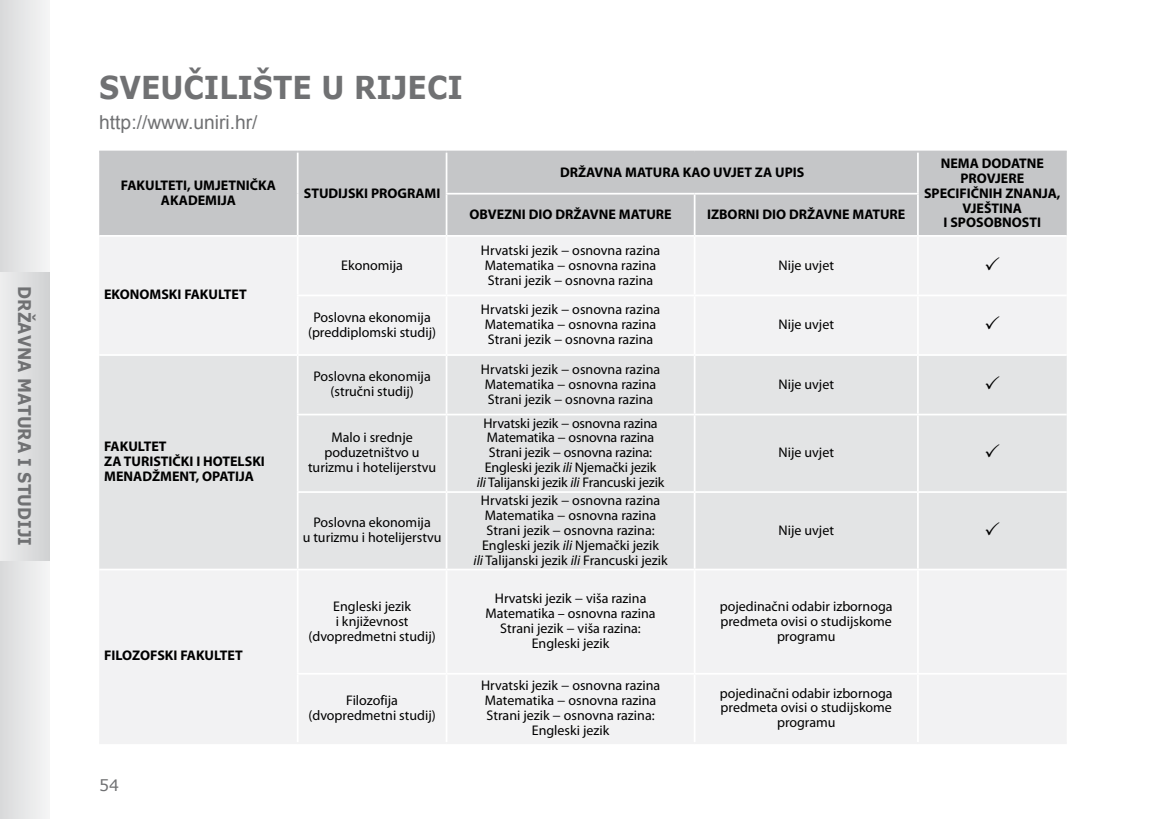
<style>
.page{position:relative;width:1166px;height:819px;background:#fff}
.page>*{position:absolute;margin:0;border:0;box-sizing:border-box;transform-origin:0 0}
.t1{font:700 31.5px "Verdana";color:#707173;scale:.9 1}
.t2{font:19.25px "Arial";color:#707173}
.t3{font:700 17.5px "Verdana";color:#707173;scale:.9 1}
.t4{font:15.75px "Verdana";color:#707173}
.t5{font:14px/14.9px "Myriad Pro";color:#000;text-align:center}
.t6{font:700 14px/14.9px "Myriad Pro";color:#000;text-align:center}
.s1{font-style:italic}
</style>
<div class="page">
<div style="left:0;top:0;width:50px;height:819px;background:linear-gradient(to right,#d9d9db,#f5f5f5)"></div>
<div style="left:0;top:273px;width:50px;height:288px;background:linear-gradient(to right,#edeeee,#d1d2d3)"></div>
<div style="left:99px;top:152px;width:968px;height:83px;background:#c5c6c8"></div>
<div style="left:99px;top:237px;width:967px;height:505px;background:#f2f2f3"></div>
<div style="left:99px;top:356px;width:968px;height:212px;background:#e3e4e5"></div>
<hr style="left:297px;top:237px;width:2px;height:57px;background:#fff">
<hr style="left:446px;top:237px;width:1px;height:57px;background:#fff">
<hr style="left:694px;top:237px;width:1px;height:57px;background:#fff">
<hr style="left:917px;top:237px;width:2px;height:57px;background:#fff">
<hr style="left:297px;top:294px;width:149px;height:2px;background:#fff">
<hr style="left:297px;top:296px;width:2px;height:58px;background:#fff">
<hr style="left:446px;top:294px;width:248px;height:2px;background:#fff">
<hr style="left:446px;top:296px;width:1px;height:58px;background:#fff">
<hr style="left:694px;top:294px;width:224px;height:2px;background:#fff">
<hr style="left:694px;top:296px;width:1px;height:58px;background:#fff">
<hr style="left:918px;top:294px;width:149px;height:2px;background:#fff">
<hr style="left:917px;top:296px;width:2px;height:58px;background:#fff">
<hr style="left:99px;top:354px;width:199px;height:2px;background:#fff">
<hr style="left:298px;top:354px;width:148px;height:2px;background:#fff">
<hr style="left:297px;top:356px;width:2px;height:57px;background:#fff">
<hr style="left:446px;top:354px;width:248px;height:2px;background:#fff">
<hr style="left:446px;top:356px;width:1px;height:57px;background:#fff">
<hr style="left:694px;top:354px;width:224px;height:2px;background:#fff">
<hr style="left:694px;top:356px;width:1px;height:57px;background:#fff">
<hr style="left:918px;top:354px;width:149px;height:2px;background:#fff">
<hr style="left:917px;top:356px;width:2px;height:57px;background:#fff">
<hr style="left:297px;top:413px;width:149px;height:2px;background:#fff">
<hr style="left:297px;top:415px;width:2px;height:76px;background:#fff">
<hr style="left:446px;top:413px;width:248px;height:2px;background:#fff">
<hr style="left:446px;top:415px;width:1px;height:76px;background:#fff">
<hr style="left:694px;top:413px;width:224px;height:2px;background:#fff">
<hr style="left:694px;top:415px;width:1px;height:76px;background:#fff">
<hr style="left:918px;top:413px;width:149px;height:2px;background:#fff">
<hr style="left:917px;top:415px;width:2px;height:76px;background:#fff">
<hr style="left:297px;top:491px;width:149px;height:2px;background:#fff">
<hr style="left:297px;top:493px;width:2px;height:75px;background:#fff">
<hr style="left:446px;top:491px;width:248px;height:2px;background:#fff">
<hr style="left:446px;top:493px;width:1px;height:75px;background:#fff">
<hr style="left:694px;top:491px;width:224px;height:2px;background:#fff">
<hr style="left:694px;top:493px;width:1px;height:75px;background:#fff">
<hr style="left:918px;top:491px;width:149px;height:2px;background:#fff">
<hr style="left:917px;top:493px;width:2px;height:75px;background:#fff">
<hr style="left:99px;top:568px;width:199px;height:2px;background:#fff">
<hr style="left:298px;top:568px;width:148px;height:2px;background:#fff">
<hr style="left:297px;top:570px;width:2px;height:103px;background:#fff">
<hr style="left:446px;top:568px;width:248px;height:2px;background:#fff">
<hr style="left:446px;top:570px;width:1px;height:103px;background:#fff">
<hr style="left:694px;top:568px;width:224px;height:2px;background:#fff">
<hr style="left:694px;top:570px;width:1px;height:103px;background:#fff">
<hr style="left:918px;top:568px;width:149px;height:2px;background:#fff">
<hr style="left:917px;top:570px;width:2px;height:103px;background:#fff">
<hr style="left:297px;top:673px;width:149px;height:1px;background:#fff">
<hr style="left:297px;top:674px;width:2px;height:68px;background:#fff">
<hr style="left:446px;top:673px;width:248px;height:1px;background:#fff">
<hr style="left:446px;top:674px;width:1px;height:68px;background:#fff">
<hr style="left:694px;top:673px;width:224px;height:1px;background:#fff">
<hr style="left:694px;top:674px;width:1px;height:68px;background:#fff">
<hr style="left:918px;top:673px;width:149px;height:1px;background:#fff">
<hr style="left:917px;top:674px;width:2px;height:68px;background:#fff">
<hr style="left:297px;top:152px;width:2px;height:42px;background:#fff">
<hr style="left:297px;top:194px;width:2px;height:41px;background:#fff">
<hr style="left:446px;top:152px;width:1px;height:41px;background:#fff">
<hr style="left:917px;top:152px;width:2px;height:41px;background:#fff">
<hr style="left:446px;top:193px;width:248px;height:1px;background:#fff">
<hr style="left:446px;top:194px;width:1px;height:41px;background:#fff">
<hr style="left:694px;top:193px;width:225px;height:1px;background:#fff">
<hr style="left:694px;top:194px;width:1px;height:41px;background:#fff">
<hr style="left:917px;top:194px;width:2px;height:41px;background:#fff">
<hr style="left:298px;top:742px;width:148px;height:2px;background:#f2f2f3">
<hr style="left:446px;top:742px;width:248px;height:2px;background:#f2f2f3">
<hr style="left:694px;top:742px;width:224px;height:2px;background:#f2f2f3">
<hr style="left:918px;top:742px;width:149px;height:2px;background:#f2f2f3">
<hr style="left:99px;top:742px;width:199px;height:2px;background:#f2f2f3">
<hr style="left:99px;top:151px;width:199px;height:1px;background:#c5c6c8">
<hr style="left:298px;top:151px;width:148px;height:1px;background:#c5c6c8">
<hr style="left:446px;top:151px;width:248px;height:1px;background:#c5c6c8">
<hr style="left:694px;top:151px;width:224px;height:1px;background:#c5c6c8">
<hr style="left:918px;top:151px;width:149px;height:1px;background:#c5c6c8">
<svg style="left:986px;top:256px;width:13px;height:14px"></svg>
<svg style="left:986px;top:316px;width:13px;height:13px"></svg>
<svg style="left:986px;top:375px;width:13px;height:14px"></svg>
<svg style="left:986px;top:444px;width:13px;height:13px"></svg>
<svg style="left:986px;top:521px;width:13px;height:14px"></svg>
<p class="t3" style="left:36px;top:286px;width:289px;rotate:90deg">DRŽAVNA MATURA I STUDIJI</p>
<h1 class="t1" style="left:99px;top:67px;width:406px">SVEUČILIŠTE U RIJECI</h1>
<h2 class="t2" style="left:99px;top:109px;width:160px">http://www.uniri.hr/</h2>
<p class="t6" style="left:121px;top:178px;width:157px">FAKULTETI, UMJETNIČKA<br>AKADEMIJA</p>
<p class="t6" style="left:304px;top:186px;width:138px">STUDIJSKI PROGRAMI</p>
<p class="t6" style="left:104px;top:287px;width:144px">EKONOMSKI FAKULTET</p>
<p class="t5" style="left:341px;top:258px;width:63px">Ekonomija</p>
<p class="t6" style="left:560px;top:165px;width:246px">DRŽAVNA MATURA KAO UVJET ZA UPIS</p>
<p class="t6" style="left:924px;top:156px;width:138px">NEMA DODATNE<br>PROVJERE<br>SPECIFIČNIH ZNANJA,<br>VJEŠTINA<br>I SPOSOBNOSTI</p>
<p class="t6" style="left:469px;top:207px;width:204px">OBVEZNI DIO DRŽAVNE MATURE</p>
<p class="t6" style="left:707px;top:207px;width:200px">IZBORNI DIO DRŽAVNE MATURE</p>
<p class="t5" style="left:481px;top:243px;width:181px;text-align:left">Hrvatski jezik − osnovna razina<br>Matematika − osnovna razina<br>Strani jezik − osnovna razina</p>
<p class="t5" style="left:778px;top:258px;width:57px">Nije uvjet</p>
<p class="t6" style="left:104px;top:439px;width:162px;text-align:left">FAKULTET<br>ZA TURISTIČKI I HOTELSKI<br>MENADŽMENT, OPATIJA</p>
<p class="t6" style="left:104px;top:648px;width:140px">FILOZOFSKI FAKULTET</p>
<p class="t4" style="left:99px;top:775px;width:22px">54</p>
<p class="t5" style="left:308px;top:310px;width:130px">Poslovna ekonomija (preddiplomski studij)</p>
<p class="t5" style="left:481px;top:302px;width:181px;text-align:left">Hrvatski jezik − osnovna razina<br>Matematika − osnovna razina<br>Strani jezik − osnovna razina</p>
<p class="t5" style="left:313px;top:369px;width:119px">Poslovna ekonomija (stručni studij)</p>
<p class="t5" style="left:481px;top:362px;width:181px;text-align:left">Hrvatski jezik − osnovna razina<br>Matematika − osnovna razina<br>Strani jezik − osnovna razina</p>
<p class="t5" style="left:308px;top:430px;width:130px">Malo i srednje poduzetništvo u turizmu i hotelijerstvu</p>
<p class="t5" style="left:303px;top:515px;width:140px">Poslovna ekonomija<br>u turizmu i hotelijerstvu</p>
<p class="t5" style="left:477px;top:415px;width:189px">Hrvatski jezik − osnovna razina Matematika − osnovna razina Strani jezik − osnovna razina:<br>Engleski jezik <span class="s1">ili</span> Njemački jezik<br><span class="s1">ili</span> Talijanski jezik <span class="s1">ili</span> Francuski jezik</p>
<p class="t5" style="left:473px;top:493px;width:196px">Hrvatski jezik − osnovna razina Matematika − osnovna razina Strani jezik − osnovna razina:<br>Engleski jezik <span class="s1">ili</span> Njemački jezik<br><span class="s1">ili</span> Talijanski jezik <span class="s1">ili</span> Francuski jezik</p>
<p class="t5" style="left:778px;top:317px;width:57px">Nije uvjet</p>
<p class="t5" style="left:778px;top:377px;width:57px">Nije uvjet</p>
<p class="t5" style="left:778px;top:445px;width:57px">Nije uvjet</p>
<p class="t5" style="left:778px;top:523px;width:57px">Nije uvjet</p>
<p class="t5" style="left:308px;top:599px;width:129px">Engleski jezik<br>i književnost (dvopredmetni studij)</p>
<p class="t5" style="left:485px;top:591px;width:172px">Hrvatski jezik − viša razina<br>Matematika – osnovna razina<br>Strani jezik − viša razina:<br>Engleski jezik</p>
<p class="t5" style="left:720px;top:599px;width:174px">pojedinačni odabir izbornoga predmeta ovisi o studijskome programu</p>
<p class="t5" style="left:308px;top:693px;width:129px">Filozofija (dvopredmetni studij)</p>
<p class="t5" style="left:481px;top:678px;width:181px">Hrvatski jezik − osnovna razina<br>Matematika − osnovna razina<br>Strani jezik − osnovna razina:<br>Engleski jezik</p>
<p class="t5" style="left:720px;top:685px;width:174px">pojedinačni odabir izbornoga predmeta ovisi o studijskome programu</p>
</div>
